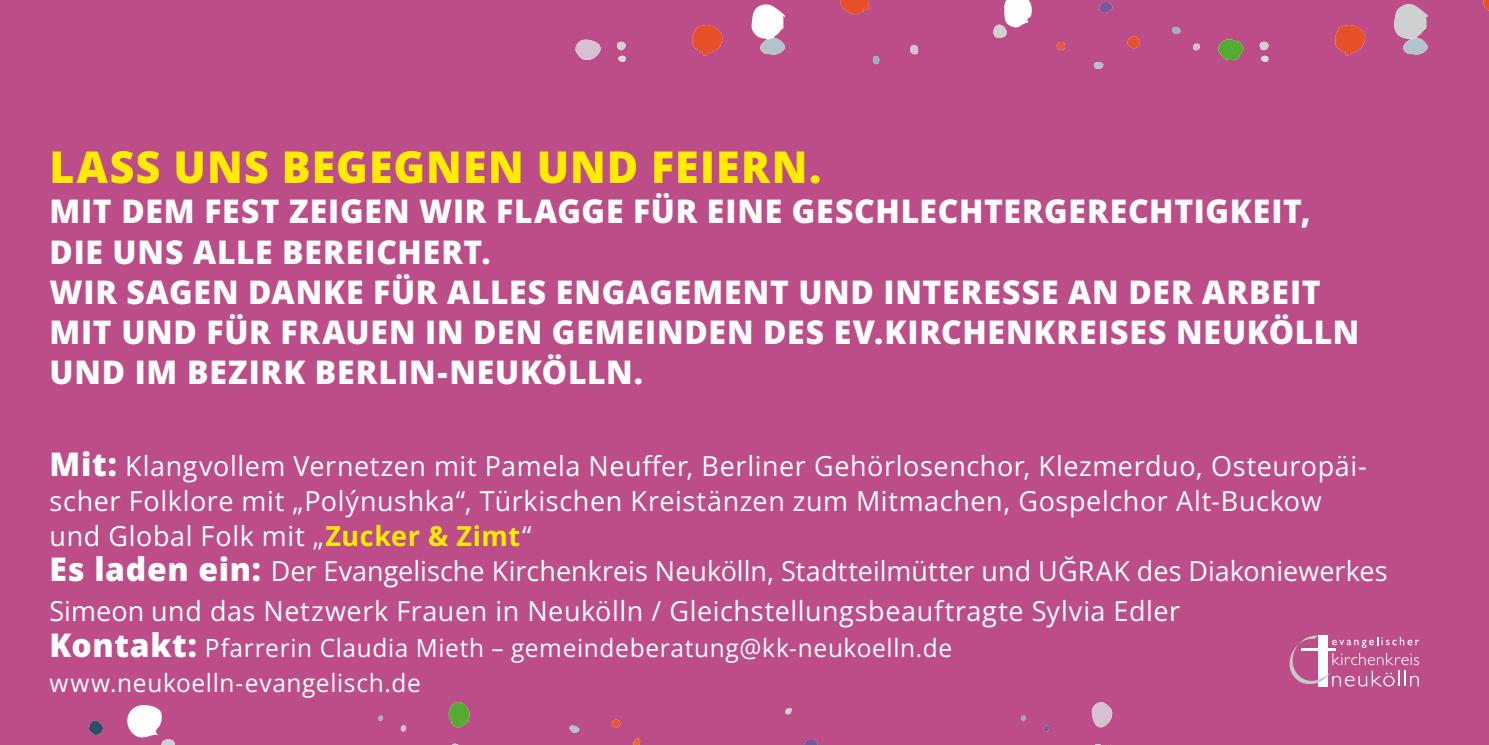
<style>
.page{position:relative;width:1489px;height:745px;background:#fff}
.page>*{position:absolute;margin:0;border:0;box-sizing:border-box;transform-origin:0 0}
.t1{font:800 43.75px "Open Sans";letter-spacing:.025em;color:#ffec00}
.t2{font:800 32.5px/40px "Open Sans";letter-spacing:.025em;color:#fff}
.t3{font:27.5px/35px "Open Sans";letter-spacing:.02em;color:#fff}
.t4{font:25px/35px "Open Sans";letter-spacing:.025em;color:#fff}
.s1{font-weight:800;font-size:32.5px}
.s2{font-weight:700;color:#ffec00}
</style>
<div class="page">
<div style="left:0;top:0;width:1488px;height:744px;background:#bd4d89"></div>
<svg style="left:617px;top:0;width:811px;height:69px"></svg>
<svg style="left:1483px;top:0;width:5px;height:10px"></svg>
<svg style="left:838px;top:0;width:31px;height:16px"></svg>
<svg style="left:1334px;top:24px;width:32px;height:32px"></svg>
<svg style="left:691px;top:24px;width:32px;height:32px"></svg>
<svg style="left:1217px;top:39px;width:27px;height:21px"></svg>
<svg style="left:575px;top:39px;width:26px;height:21px"></svg>
<svg style="left:759px;top:38px;width:26px;height:18px"></svg>
<div style="left:993px;top:24px;width:13px;height:14px;background:#d0d0d1;border-radius:6px"></div>
<div style="left:1127px;top:36px;width:12px;height:12px;background:#e6512a;border-radius:6px"></div>
<div style="left:1099px;top:2px;width:13px;height:11px;background:#7b569c;border-radius:5px"></div>
<svg style="left:910px;top:45px;width:8px;height:9px"></svg>
<div style="left:1056px;top:42px;width:9px;height:8px;background:#e85a33;border-radius:50%"></div>
<div style="left:1259px;top:42px;width:9px;height:8px;background:#d0d0d1;border-radius:50%"></div>
<div style="left:617px;top:42px;width:9px;height:8px;background:#d0d0d1;border-radius:50%"></div>
<div style="left:1093px;top:62px;width:10px;height:7px;background:#b3c3cb;border-radius:50%"></div>
<svg style="left:1171px;top:27px;width:9px;height:7px"></svg>
<div style="left:872px;top:56px;width:7px;height:8px;background:#99b0be;border-radius:50%"></div>
<div style="left:1192px;top:43px;width:8px;height:7px;background:#d3bed1;border-radius:50%"></div>
<div style="left:618px;top:56px;width:7px;height:6px;background:#d8d9da;border-radius:50%"></div>
<div style="left:1260px;top:56px;width:8px;height:6px;background:#d8d9da;border-radius:50%"></div>
<svg style="left:1393px;top:2px;width:34px;height:54px"></svg>
<svg style="left:1289px;top:635px;width:130px;height:51px"></svg>
<hr style="left:1301px;top:648px;width:35px;height:2px;background:#fff">
<svg style="left:89px;top:705px;width:1024px;height:37px"></svg>
<svg style="left:448px;top:702px;width:23px;height:25px"></svg>
<svg style="left:1090px;top:702px;width:22px;height:25px"></svg>
<svg style="left:803px;top:738px;width:15px;height:6px"></svg>
<div style="left:89px;top:720px;width:14px;height:14px;background:#2d4e64;border-radius:6px"></div>
<svg style="left:161px;top:738px;width:14px;height:6px"></svg>
<div style="left:611px;top:719px;width:9px;height:8px;background:#e85a33;border-radius:50%"></div>
<svg style="left:569px;top:725px;width:10px;height:7px"></svg>
<svg style="left:633px;top:737px;width:7px;height:7px"></svg>
<svg style="left:1093px;top:744px;width:21px;height:1px"></svg>
<svg style="left:1043px;top:724px;width:5px;height:7px"></svg>
<svg style="left:400px;top:725px;width:6px;height:6px"></svg>
<svg style="left:1020px;top:715px;width:5px;height:5px"></svg>
<svg style="left:378px;top:715px;width:5px;height:5px"></svg>
<svg style="left:784px;top:707px;width:8px;height:7px"></svg>
<h1 class="t1" style="left:50px;top:137px;width:773px">LASS UNS BEGEGNEN UND FEIERN.</h1>
<p class="t2" style="left:50px;top:191px;width:1311px">MIT DEM FEST ZEIGEN WIR FLAGGE FÜR EINE GESCHLECHTERGERECHTIGKEIT, DIE UNS ALLE BEREICHERT.<br>WIR SAGEN DANKE FÜR ALLES ENGAGEMENT UND INTERESSE AN DER ARBEIT MIT UND FÜR FRAUEN IN DEN GEMEINDEN DES EV.KIRCHENKREISES NEUKÖLLN UND IM BEZIRK BERLIN-NEUKÖLLN.</p>
<p class="t3" style="left:50px;top:448px;width:1339px"><span class="s1">Mit:</span> Klangvollem Vernetzen mit Pamela Neuffer, Berliner Gehörlosenchor, Klezmerduo, Osteuropäi&shy;scher Folklore mit „Polýnushka“, Türkischen Kreistänzen zum Mitmachen, Gospelchor Alt-Buckow<br>und Global Folk mit „<span class="s2">Zucker &amp; Zimt</span>“<br><span class="s1">Es laden ein:</span> Der Evangelische Kirchenkreis Neukölln, Stadtteilmütter und UĞRAK des Diakoniewerkes</p>
<p class="t3" style="left:50px;top:593px;width:1131px">Simeon und das Netzwerk Frauen in Neukölln / Gleichstellungsbeauftragte Sylvia Edler</p>
<p class="t4" style="left:50px;top:629px;width:904px"><span class="s1">Kontakt:</span> Pfarrerin Claudia Mieth – gemeindeberatung@kk-neukoelln.de www.neukoelln-evangelisch.de</p>
</div>
